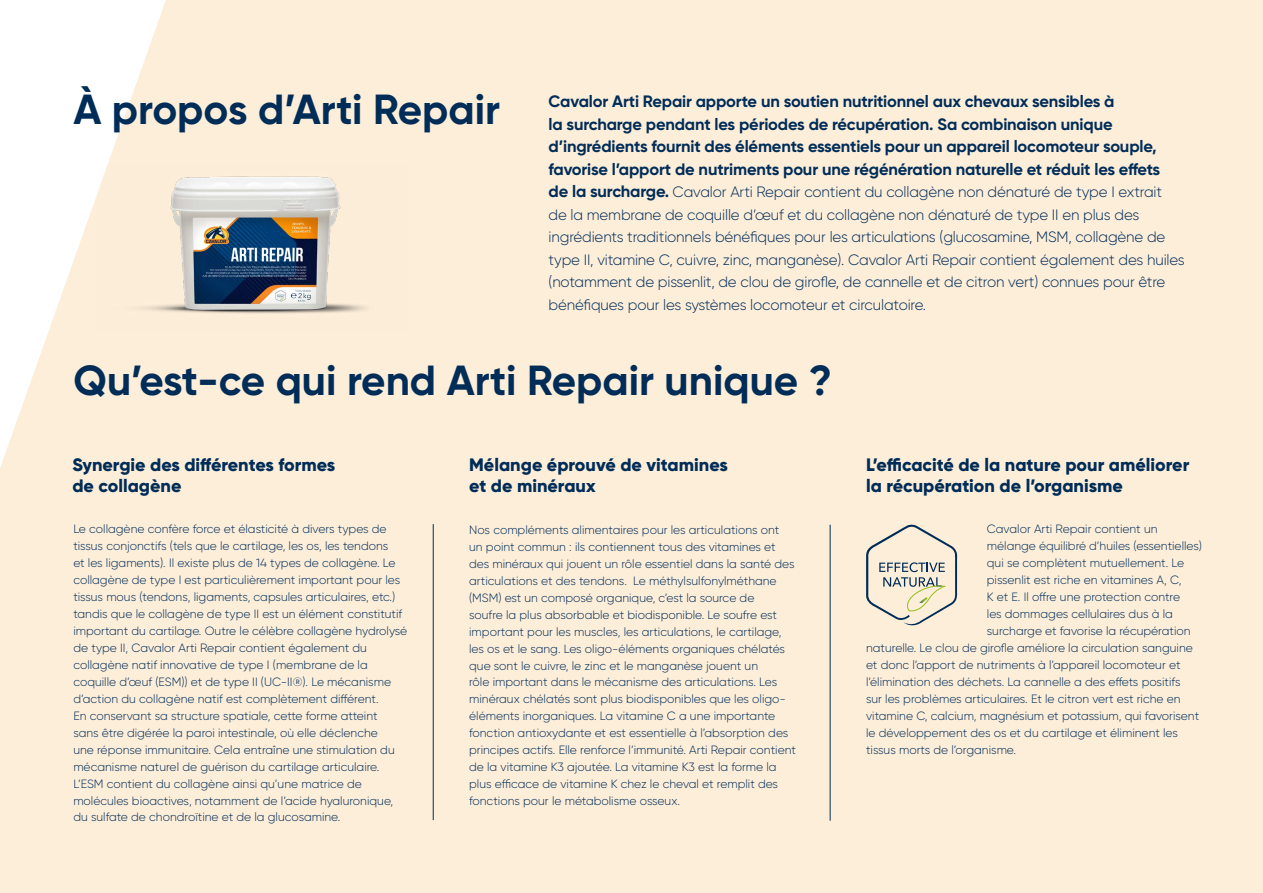
<style>
.page{position:relative;width:1263px;height:893px;background:#fdeed9}
.page>*{position:absolute;margin:0;border:0;box-sizing:border-box;transform-origin:0 0}
.t1{font:700 42px "Gilroy";color:#002c58}
.t2{font:800 18px/21px "Gilroy";color:#002c58}
.t3{font:700 16.5px/22.5px "Gilroy";letter-spacing:-.01em;color:#002c58}
.t4{font:300 15px/22.5px "Gilroy";letter-spacing:-.01em;color:#002c58}
.t5{font:300 12px/17px "Gilroy";color:#002c58}
.s1{font-weight:700;font-size:16.5px}
</style>
<div class="page">
<hr style="left:433px;top:524px;width:1px;height:296px;background:#002c58">
<hr style="left:830px;top:525px;width:1px;height:296px;background:#002c58">
<img style="left:98px;top:166px;width:310px;height:165px">
<svg style="left:865px;top:524px;width:92px;height:103px;background:#e1d8c9"></svg>
<p class="t1" style="left:73px;top:83px;width:428px">À propos d’Arti Repair</p>
<p class="t3" style="left:549px;top:90px;width:613px">Cavalor Arti Repair apporte un soutien nutritionnel aux chevaux sensibles à<br>la surcharge pendant les périodes de récupération. Sa combinaison unique d’ingrédients fournit des éléments essentiels pour un appareil locomoteur souple, favorise l’apport de nutriments pour une régénération naturelle et réduit les effets</p>
<p class="t4" style="left:549px;top:181px;width:638px"><span class="s1">de la surcharge.</span> Cavalor Arti Repair contient du collagène non dénaturé de type I extrait<br>de la membrane de coquille d’œuf et du collagène non dénaturé de type II en plus des ingrédients traditionnels bénéfiques pour les articulations (glucosamine, MSM, collagène de type II, vitamine C, cuivre, zinc, manganèse). Cavalor Arti Repair contient également des huiles (notamment de pissenlit, de clou de girofle, de cannelle et de citron vert) connues pour être bénéfiques pour les systèmes locomoteur et circulatoire.</p>
<p class="t1" style="left:73px;top:354px;width:760px">Qu’est-ce qui rend Arti Repair unique ?</p>
<p class="t2" style="left:72px;top:454px;width:264px">Synergie des différentes formes de collagène</p>
<p class="t2" style="left:469px;top:454px;width:260px">Mélange éprouvé de vitamines et de minéraux</p>
<p class="t2" style="left:866px;top:454px;width:325px">L’efficacité de la nature pour améliorer la récupération de l’organisme</p>
<p class="t5" style="left:73px;top:520px;width:335px">Le collagène confère force et élasticité à divers types de tissus conjonctifs (tels que le cartilage, les os, les tendons<br>et les ligaments). Il existe plus de 14 types de collagène. Le collagène de type I est particulièrement important pour les tissus mous (tendons, ligaments, capsules articulaires, etc.) tandis que le collagène de type II est un élément constitutif important du cartilage. Outre le célèbre collagène hydrolysé de type II, Cavalor Arti Repair contient également du collagène natif innovative de type I (membrane de la coquille d’œuf (ESM)) et de type II (UC-II®). Le mécanisme d’action du collagène natif est complètement différent.<br>En conservant sa structure spatiale, cette forme atteint<br>sans être digérée la paroi intestinale, où elle déclenche<br>une réponse immunitaire. Cela entraîne une stimulation du mécanisme naturel de guérison du cartilage articulaire.<br>L’ESM contient du collagène ainsi qu’une matrice de molécules bioactives, notamment de l’acide hyaluronique, du sulfate de chondroïtine et de la glucosamine.</p>
<p class="t5" style="left:469px;top:521px;width:328px">Nos compléments alimentaires pour les articulations ont<br>un point commun : ils contiennent tous des vitamines et des minéraux qui jouent un rôle essentiel dans la santé des articulations et des tendons. Le méthylsulfonylméthane (MSM) est un composé organique, c’est la source de<br>soufre la plus absorbable et biodisponible. Le soufre est important pour les muscles, les articulations, le cartilage, les os et le sang. Les oligo-éléments organiques chélatés que sont le cuivre, le zinc et le manganèse jouent un<br>rôle important dans le mécanisme des articulations. Les minéraux chélatés sont plus biodisponibles que les oligo&shy;éléments inorganiques. La vitamine C a une importante fonction antioxydante et est essentielle à l’absorption des principes actifs. Elle renforce l’immunité. Arti Repair contient de la vitamine K3 ajoutée. La vitamine K3 est la forme la plus efficace de vitamine K chez le cheval et remplit des fonctions pour le métabolisme osseux.</p>
<p class="t5" style="left:987px;top:520px;width:172px">Cavalor Arti Repair contient un</p>
<p class="t5" style="left:987px;top:537px;width:217px">mélange équilibré d’huiles (essentielles)</p>
<p class="t5" style="left:987px;top:554px;width:199px">qui se complètent mutuellement. Le</p>
<p class="t5" style="left:987px;top:571px;width:196px">pissenlit est riche en vitamines A, C,</p>
<p class="t5" style="left:987px;top:588px;width:195px">K et E. Il offre une protection contre</p>
<p class="t5" style="left:987px;top:605px;width:188px">les dommages cellulaires dus à la</p>
<p class="t5" style="left:987px;top:622px;width:205px">surcharge et favorise la récupération</p>
<p class="t5" style="left:866px;top:639px;width:328px">naturelle. Le clou de girofle améliore la circulation sanguine</p>
<p class="t5" style="left:866px;top:656px;width:316px">et donc l’apport de nutriments à l’appareil locomoteur et</p>
<p class="t5" style="left:866px;top:673px;width:316px">l’élimination des déchets. La cannelle a des effets positifs</p>
<p class="t5" style="left:866px;top:690px;width:316px">sur les problèmes articulaires. Et le citron vert est riche en</p>
<p class="t5" style="left:866px;top:707px;width:335px">vitamine C, calcium, magnésium et potassium, qui favorisent</p>
<p class="t5" style="left:866px;top:724px;width:313px">le développement des os et du cartilage et éliminent les</p>
<p class="t5" style="left:866px;top:741px;width:151px">tissus morts de l’organisme.</p>
</div>
